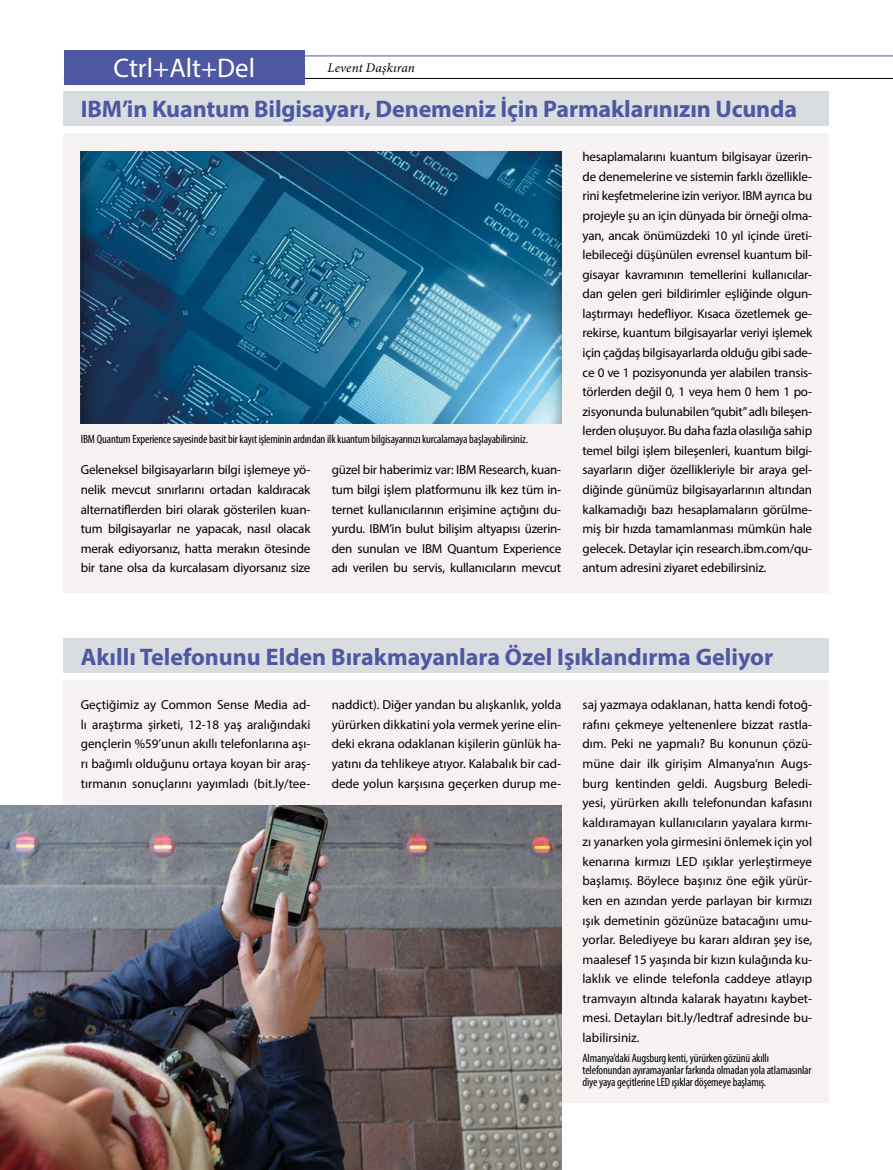
<style>
.page{position:relative;width:893px;height:1170px;background:#fff}
.page>*{position:absolute;margin:0;border:0;box-sizing:border-box;transform-origin:0 0}
.t1{font:27px "Myriad Pro";color:#fff}
.t2{font:700 24px "Myriad Pro";letter-spacing:-.005em;color:#4e57a3}
.t3{font:italic 13.2px "Minion Pro";letter-spacing:.01em;color:#000}
.t4{font:13.05px/19.5px "Myriad Pro";letter-spacing:-.01em;color:#000;text-align:justify}
.t5{font:condensed 12px/12px "Myriad Pro";letter-spacing:-.01em;color:#000}
</style>
<div class="page">
<div style="left:64px;top:680px;width:765px;height:423px;background:#f5f2f1"></div>
<div style="left:64px;top:133px;width:765px;height:459px;background:#f5f2f1"></div>
<div style="left:64px;top:91px;width:765px;height:34px;background:#d9dde0"></div>
<div style="left:64px;top:638px;width:765px;height:34px;background:#d9dde0"></div>
<img style="left:81px;top:151px;width:480px;height:273px">
<img style="left:0;top:805px;width:561px;height:364px">
<hr style="left:64px;top:56px;width:828px;height:1px;background:#4e57a3">
<hr style="left:64px;top:78px;width:828px;height:1px;background:#000">
<div style="left:64px;top:50px;width:241px;height:34px;background:#4e57a3"></div>
<h1 class="t1" style="left:113px;top:52px;width:143px">Ctrl+Alt+Del</h1>
<p class="t3" style="left:327px;top:58px;width:89px">Levent Daşkıran</p>
<h2 class="t2" style="left:81px;top:94px;width:718px">IBM’in Kuantum Bilgisayarı, Denemeniz İçin Parmaklarınızın Ucunda</h2>
<p class="t5" style="left:81px;top:432px;width:449px">IBM Quantum Experience sayesinde basit bir kayıt işleminin ardından ilk kuantum bilgisayarınızı kurcalamaya başlayabilirsiniz.</p>
<p class="t4" style="left:81px;top:460px;width:231px">Geleneksel bilgisayarların bilgi işlemeye yö&shy;nelik mevcut sınırlarını ortadan kaldıracak alternatiflerden biri olarak gösterilen kuan&shy;tum bilgisayarlar ne yapacak, nasıl olacak merak ediyorsanız, hatta merakın ötesinde bir tane olsa da kurcalasam diyorsanız size</p>
<p class="t4" style="left:332px;top:460px;width:231px">güzel bir haberimiz var: IBM Research, kuan&shy;tum bilgi işlem platformunu ilk kez tüm in&shy;ternet kullanıcılarının erişimine açtığını du&shy;yurdu. IBM’in bulut bilişim altyapısı üzerin&shy;den sunulan ve IBM Quantum Experience adı verilen bu servis, kullanıcıların mevcut</p>
<p class="t4" style="left:583px;top:147px;width:231px">hesaplamalarını kuantum bilgisayar üzerin&shy;de denemelerine ve sistemin farklı özellikle&shy;rini keşfetmelerine izin veriyor. IBM ayrıca bu projeyle şu an için dünyada bir örneği olma&shy;yan, ancak önümüzdeki 10 yıl içinde üreti&shy;lebileceği düşünülen evrensel kuantum bil&shy;gisayar kavramının temellerini kullanıcılar&shy;dan gelen geri bildirimler eşliğinde olgun&shy;laştırmayı hedefliyor. Kısaca özetlemek ge&shy;rekirse, kuantum bilgisayarlar veriyi işlemek için çağdaş bilgisayarlarda olduğu gibi sade&shy;ce 0 ve 1 pozisyonunda yer alabilen transis&shy;törlerden değil 0, 1 veya hem 0 hem 1 po&shy;zisyonunda bulunabilen “qubit” adlı bileşen&shy;lerden oluşuyor. Bu daha fazla olasılığa sahip temel bilgi işlem bileşenleri, kuantum bilgi&shy;sayarların diğer özellikleriyle bir araya gel&shy;diğinde günümüz bilgisayarlarının altından kalkamadığı bazı hesaplamaların görülme&shy;miş bir hızda tamamlanması mümkün hale gelecek. Detaylar için research.ibm.com/qu&shy;antum adresini ziyaret edebilirsiniz.</p>
<h2 class="t2" style="left:81px;top:641px;width:694px">Akıllı Telefonunu Elden Bırakmayanlara Özel Işıklandırma Geliyor</h2>
<p class="t4" style="left:81px;top:694px;width:231px">Geçtiğimiz ay Common Sense Media ad&shy;lı araştırma şirketi, 12-18 yaş aralığındaki gençlerin %59’unun akıllı telefonlarına aşı&shy;rı bağımlı olduğunu ortaya koyan bir araş&shy;tırmanın sonuçlarını yayımladı (bit.ly/tee-</p>
<p class="t4" style="left:332px;top:694px;width:231px">naddict). Diğer yandan bu alışkanlık, yolda yürürken dikkatini yola vermek yerine elin&shy;deki ekrana odaklanan kişilerin günlük ha&shy;yatını da tehlikeye atıyor. Kalabalık bir cad&shy;dede yolun karşısına geçerken durup me-</p>
<p class="t4" style="left:583px;top:694px;width:231px">saj yazmaya odaklanan, hatta kendi fotoğ&shy;rafını çekmeye yeltenenlere bizzat rastla&shy;dım. Peki ne yapmalı? Bu konunun çözü&shy;müne dair ilk girişim Almanya’nın Augs&shy;burg kentinden geldi. Augsburg Beledi&shy;yesi, yürürken akıllı telefonundan kafasını kaldıramayan kullanıcıların yayalara kırmı&shy;zı yanarken yola girmesini önlemek için yol kenarına kırmızı LED ışıklar yerleştirmeye başlamış. Böylece başınız öne eğik yürür&shy;ken en azından yerde parlayan bir kırmızı ışık demetinin gözünüze batacağını umu&shy;yorlar. Belediyeye bu kararı aldıran şey ise, maalesef 15 yaşında bir kızın kulağında ku&shy;laklık ve elinde telefonla caddeye atlayıp tramvayın altında kalarak hayatını kaybet&shy;mesi. Detayları bit.ly/ledtraf adresinde bu&shy;labilirsiniz.</p>
<p class="t5" style="left:583px;top:1051px;width:230px">Almanya’daki Augsburg kenti, yürürken gözünü akıllı telefonundan ayıramayanlar farkında olmadan yola atlamasınlar diye yaya geçitlerine LED ışıklar döşemeye başlamış.</p>
</div>
